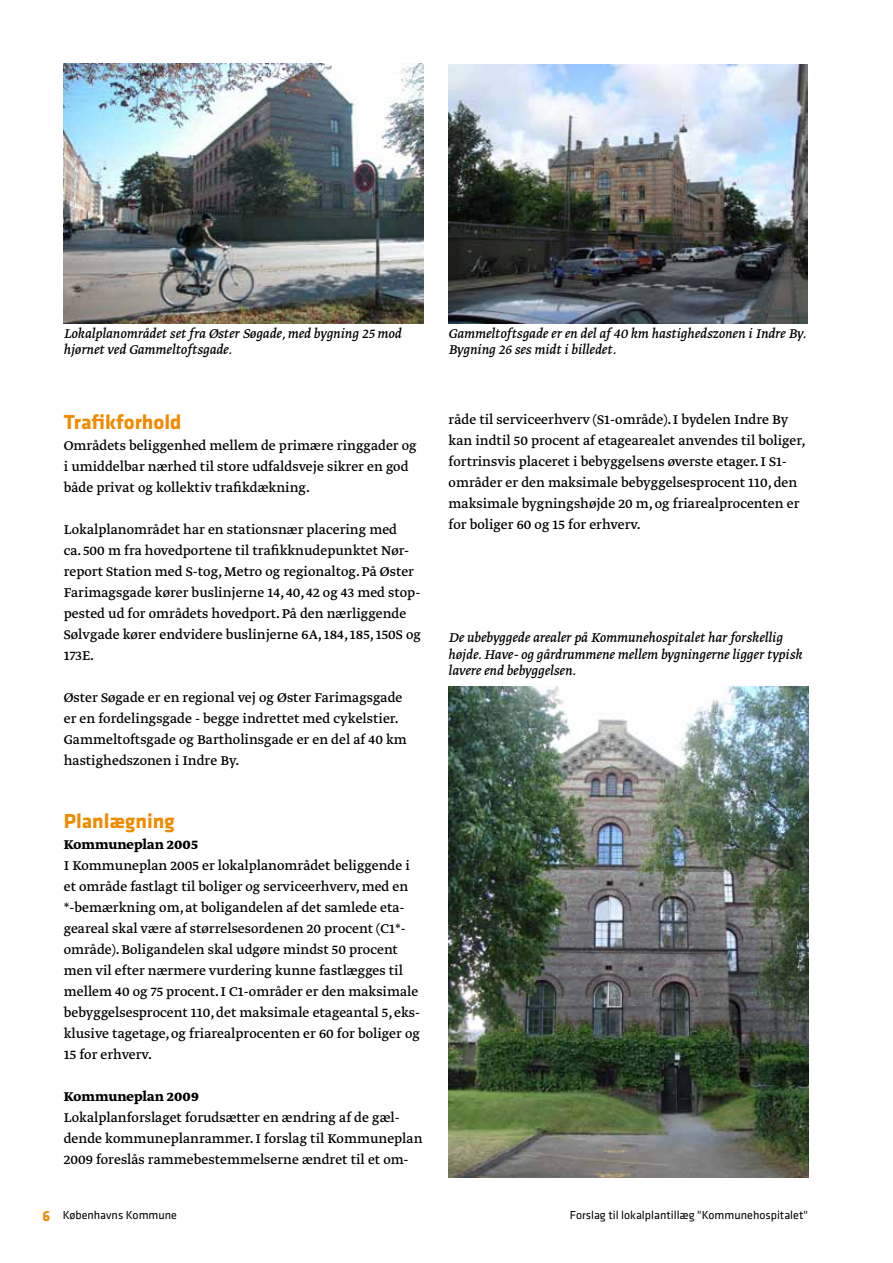
<style>
.page{position:relative;width:893px;height:1263px;background:#fff}
.page>*{position:absolute;margin:0;border:0;box-sizing:border-box;transform-origin:0 0}
.t1{font:700 21px "Klavika";color:#f08a00}
.t2{font:15px/21px "Greta Text";color:#000}
.t3{font:italic 15px/16.5px "Greta Text";color:#000}
.t4{font:700 15px "Greta Text";color:#000}
.t5{font:12px "Klavika";color:#000}
.s1{font-weight:700;font-size:15px;color:#f08a00}
</style>
<div class="page">
<img style="left:64px;top:64px;width:359px;height:259px">
<img style="left:449px;top:65px;width:359px;height:258px">
<img style="left:448px;top:686px;width:360px;height:492px">
<p class="t3" style="left:64px;top:326px;width:339px">Lokalplanområdet set fra Øster Søgade, med bygning 25 mod hjørnet ved Gammeltoftsgade.</p>
<p class="t3" style="left:449px;top:326px;width:359px">Gammeltoftsgade er en del af 40 km hastighedszonen i Indre By.<br>Bygning 26 ses midt i billedet.</p>
<h1 class="t1" style="left:64px;top:414px;width:119px">Trafikforhold</h1>
<p class="t2" style="left:64px;top:436px;width:354px">Områdets beliggenhed mellem de primære ringgader og i umiddelbar nærhed til store udfaldsveje sikrer en god både privat og kollektiv trafikdækning.</p>
<p class="t2" style="left:64px;top:520px;width:359px">Lokalplanområdet har en stationsnær placering med<br>ca. 500 m fra hovedportene til trafikknudepunktet Nør&shy;report Station med S-tog, Metro og regionaltog. På Øster Farimagsgade kører buslinjerne 14, 40, 42 og 43 med stop&shy;pested ud for områdets hovedport. På den nærliggende Sølvgade kører endvidere buslinjerne 6A, 184, 185, 150S og 173E.</p>
<p class="t2" style="left:64px;top:688px;width:345px">Øster Søgade er en regional vej og Øster Farimagsgade er en fordelingsgade - begge indrettet med cykelstier.<br>Gammeltoftsgade og Bartholinsgade er en del af 40 km hastighedszonen i Indre By.</p>
<h1 class="t1" style="left:64px;top:813px;width:112px">Planlægning</h1>
<p class="t4" style="left:64px;top:838px;width:136px">Kommuneplan 2005</p>
<p class="t2" style="left:64px;top:856px;width:358px">I Kommuneplan 2005 er lokalplanområdet beliggende i et område fastlagt til boliger og serviceerhverv, med en *-bemærkning om, at boligandelen af det samlede eta&shy;geareal skal være af størrelsesordenen 20 procent (C1*- område). Boligandelen skal udgøre mindst 50 procent men vil efter nærmere vurdering kunne fastlægges til mellem 40 og 75 procent. I C1-områder er den maksimale bebyggelsesprocent 110, det maksimale etageantal 5, eks&shy;klusive tagetage, og friarealprocenten er 60 for boliger og 15 for erhverv.</p>
<p class="t4" style="left:64px;top:1090px;width:136px">Kommuneplan 2009</p>
<p class="t2" style="left:64px;top:1108px;width:360px">Lokalplanforslaget forudsætter en ændring af de gæl&shy;dende kommuneplanrammer. I forslag til Kommuneplan<br>2009 foreslås rammebestemmelserne ændret til et om-</p>
<p class="t2" style="left:449px;top:410px;width:358px">råde til serviceerhverv (S1-område). I bydelen Indre By kan indtil 50 procent af etagearealet anvendes til boliger, fortrinsvis placeret i bebyggelsens øverste etager. I S1- områder er den maksimale bebyggelsesprocent 110, den maksimale bygningshøjde 20 m, og friarealprocenten er for boliger 60 og 15 for erhverv.</p>
<p class="t3" style="left:449px;top:630px;width:355px">De ubebyggede arealer på Kommunehospitalet har forskellig højde. Have- og gårdrummene mellem bygningerne ligger typisk lavere end bebyggelsen.</p>
<p class="t5" style="left:43px;top:1211px;width:136px"><span class="s1">6</span> Københavns Kommune</p>
<p class="t5" style="left:570px;top:1210px;width:240px">Forslag til lokalplantillæg "Kommunehospitalet"</p>
</div>
